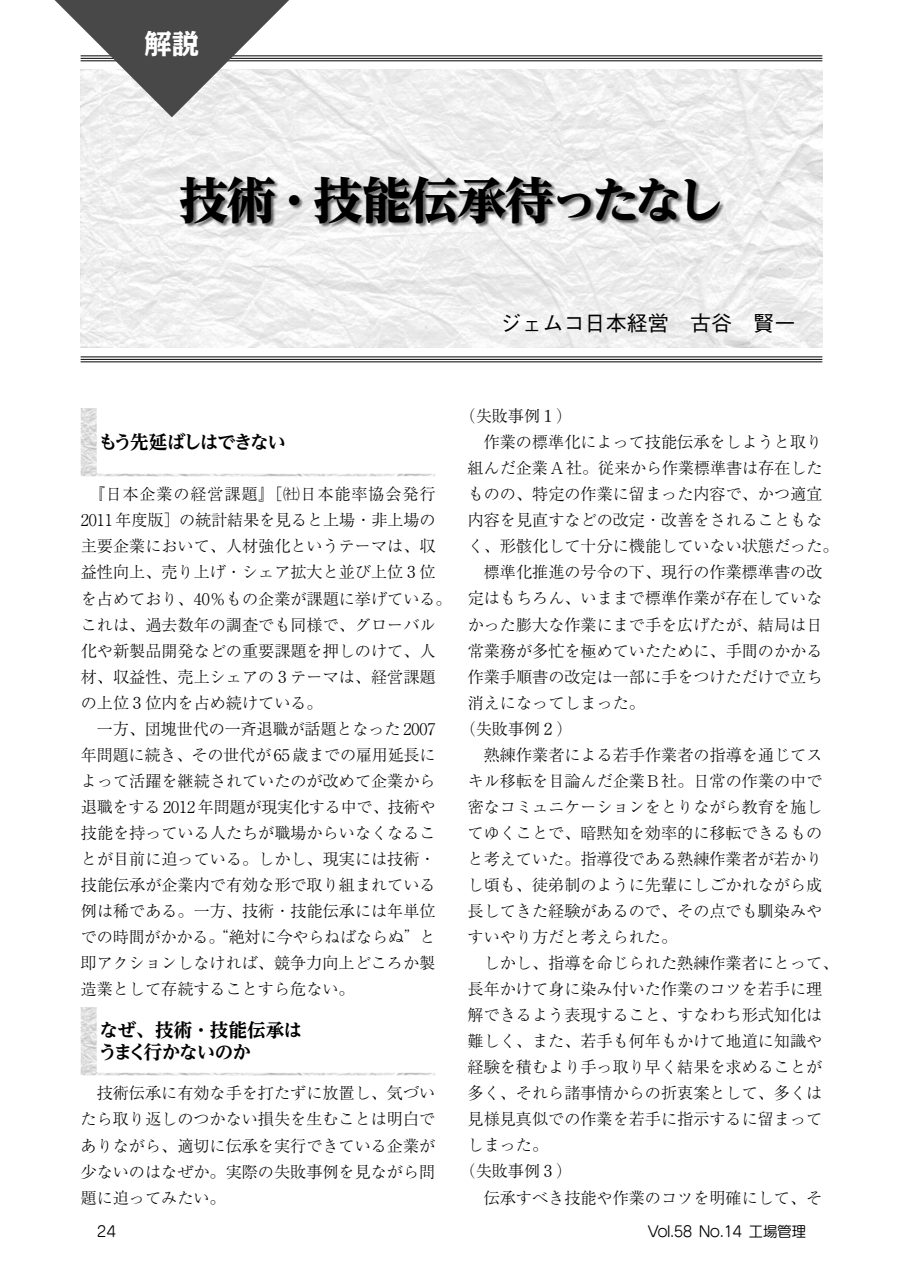
<style>
.page{position:relative;width:903px;height:1275px;background:#fff}
.page>*{position:absolute;margin:0;border:0;box-sizing:border-box;transform-origin:0 0}
.t1{font:800 49.52px "UD Reimin Pro";letter-spacing:-.045em;color:#000}
.t2{font:700 27.3px "Kakumin Pro";color:#fff}
.t3{font:500 21px "Gothic BBB Pro";color:#000}
.t4{font:700 expanded 18.55px/22.4px "UD Reimin Pro";letter-spacing:-.035em;color:#000}
.t5{font:700 expanded 18.55px "UD Reimin Pro";letter-spacing:-.095em;color:#000}
.t6{font:300 16.1px/26.1px "Ryumin Pro";color:#000;text-align:justify}
.t7{font:300 16.1px/26.1px "Ryumin Pr 6";color:#000}
.t8{font:300 16.1px/26.1px "Ryumin Pr 6";letter-spacing:.055em;color:#000;text-align:center}
.t9{font:14.88px "Seurat Pro M";letter-spacing:-.05em;color:#000}
.s1{font-family:"Ryumin Pro"}
.s2{font-family:"Ryumin Pr 6"}
.s3{font-family:"Tsuku Min Pro L";font-weight:400}
</style>
<div class="page">
<img style="left:81px;top:408px;width:354px;height:68px">
<img style="left:81px;top:1007px;width:354px;height:68px">
<hr style="left:81px;top:61px;width:741px;height:1px;background:#000">
<hr style="left:81px;top:58px;width:741px;height:1px;background:#000">
<hr style="left:81px;top:56px;width:741px;height:1px;background:#000">
<hr style="left:81px;top:362px;width:741px;height:1px;background:#000">
<hr style="left:81px;top:359px;width:741px;height:1px;background:#000">
<hr style="left:81px;top:357px;width:741px;height:1px;background:#000">
<svg style="left:81px;top:69px;width:741px;height:278px;fill:#eee"></svg>
<div style="left:180px;top:177px;width:543px;height:51px;background:#000;opacity:.55"></div>
<svg style="left:55px;top:0;width:234px;height:117px"></svg>
<h2 class="t2" style="left:145px;top:22px;width:56px">解説</h2>
<h1 class="t1" style="left:179px;top:160px;width:547px">技術・技能伝承待ったなし</h1>
<h3 class="t3" style="left:500px;top:306px;width:297px">ジェムコ日本経営　古谷　賢一</h3>
<p class="t5" style="left:99px;top:427px;width:189px">もう先延ばしはできない</p>
<p class="t8" style="left:81px;top:480px;width:356px"><span class="s1">『</span>日本企業<span class="s1">の</span>経営課題<span class="s1">』［</span>㈳日本能率協会発行<br><span class="s1">2011</span> 年度版<span class="s1">］の</span>統計結果<span class="s1">を</span>見<span class="s1">ると</span>上場<span class="s1">・</span>非上場<span class="s1">の</span></p>
<p class="t6" style="left:81px;top:532px;width:356px"><span class="s2">主要企業</span>において、<span class="s2">人材強化</span>というテーマは、<span class="s2">収</span></p>
<p class="t7" style="left:81px;top:558px;width:356px">益性向上<span class="s1">、</span>売<span class="s1">り</span>上<span class="s1">げ・シェア</span>拡大<span class="s1">と</span>並<span class="s1">び</span>上位<span class="s3">３</span>位</p>
<p class="t6" style="left:81px;top:584px;width:372px">を<span class="s2">占</span>めており、40％もの<span class="s2">企業</span>が<span class="s2">課題</span>に<span class="s2">挙</span>げている。これは、<span class="s2">過去数年</span>の<span class="s2">調査</span>でも<span class="s2">同様</span>で、グローバル</p>
<p class="t7" style="left:81px;top:637px;width:356px">化<span class="s1">や</span>新製品開発<span class="s1">などの</span>重要課題<span class="s1">を</span>押<span class="s1">しのけて、</span>人</p>
<p class="t6" style="left:81px;top:662px;width:356px"><span class="s2">材</span>、<span class="s2">収益性</span>、<span class="s2">売上</span>シェアの<span class="s3">３</span>テーマは、<span class="s2">経営課題</span>の<span class="s2">上位</span><span class="s3">３</span><span class="s2">位内</span>を<span class="s2">占</span>め<span class="s2">続</span>けている。</p>
<p class="t7" style="left:97px;top:715px;width:340px">一方<span class="s1">、</span>団塊世代<span class="s1">の</span>一斉退職<span class="s1">が</span>話題<span class="s1">となった 2007</span></p>
<p class="t6" style="left:81px;top:740px;width:356px"><span class="s2">年問題</span>に<span class="s2">続</span>き、その<span class="s2">世代</span>が 65 <span class="s2">歳</span>までの<span class="s2">雇用延長</span>によって<span class="s2">活躍</span>を<span class="s2">継続</span>されていたのが<span class="s2">改</span>めて<span class="s2">企業</span>から<span class="s2">退職</span>をする 2012 <span class="s2">年問題</span>が<span class="s2">現実化</span>する<span class="s2">中</span>で、<span class="s2">技術</span>や<span class="s2">技能</span>を<span class="s2">持</span>っている<span class="s2">人</span>たちが<span class="s2">職場</span>からいなくなることが<span class="s2">目前</span>に<span class="s2">迫</span>っている。しかし、<span class="s2">現実</span>には<span class="s2">技術</span>・</p>
<p class="t7" style="left:81px;top:871px;width:356px">技能伝承<span class="s1">が</span>企業内<span class="s1">で</span>有効<span class="s1">な</span>形<span class="s1">で</span>取<span class="s1">り</span>組<span class="s1">まれている</span>例<span class="s1">は</span>稀<span class="s1">である。</span>一方<span class="s1">、</span>技術<span class="s1">・</span>技能伝承<span class="s1">には</span>年単位</p>
<p class="t6" style="left:81px;top:923px;width:356px">での<span class="s2">時間</span>がかかる。“<span class="s2">絶対</span>に<span class="s2">今</span>やらねばならぬ”と<span class="s2">即</span>アクションしなければ、<span class="s2">競争力向上</span>どころか<span class="s2">製造業</span>として<span class="s2">存続</span>することすら<span class="s2">危</span>ない。</p>
<p class="t4" style="left:99px;top:1019px;width:205px">なぜ、技術・技能伝承はうまく行かないのか</p>
<p class="t7" style="left:97px;top:1079px;width:340px">技術伝承<span class="s1">に</span>有効<span class="s1">な</span>手<span class="s1">を</span>打<span class="s1">たずに</span>放置<span class="s1">し、</span>気<span class="s1">づい</span></p>
<p class="t6" style="left:81px;top:1105px;width:356px">たら<span class="s2">取</span>り<span class="s2">返</span>しのつかない<span class="s2">損失</span>を<span class="s2">生</span>むことは<span class="s2">明白</span>でありながら、<span class="s2">適切</span>に<span class="s2">伝承</span>を<span class="s2">実行</span>できている<span class="s2">企業</span>が<span class="s2">少</span>ないのはなぜか。<span class="s2">実際</span>の<span class="s2">失敗事例</span>を<span class="s2">見</span>ながら<span class="s2">問題</span>に<span class="s2">迫</span>ってみたい。</p>
<p class="t7" style="left:459px;top:402px;width:114px"><span class="s1">（</span>失敗事例<span class="s3">１</span><span class="s1">）</span></p>
<p class="t6" style="left:484px;top:428px;width:340px"><span class="s2">作業</span>の<span class="s2">標準化</span>によって<span class="s2">技能伝承</span>をしようと<span class="s2">取</span>り</p>
<p class="t7" style="left:468px;top:454px;width:356px">組<span class="s1">んだ</span>企業 <span class="s1">A</span> 社<span class="s1">。</span>従来<span class="s1">から</span>作業標準書<span class="s1">は</span>存在<span class="s1">した</span></p>
<p class="t6" style="left:468px;top:480px;width:372px;text-align:left">ものの、<span class="s2">特定</span>の<span class="s2">作業</span>に<span class="s2">留</span>まった<span class="s2">内容</span>で、かつ<span class="s2">適宜内容</span>を<span class="s2">見直</span>すなどの<span class="s2">改定</span>・<span class="s2">改善</span>をされることもなく、<span class="s2">形骸化</span>して<span class="s2">十分</span>に<span class="s2">機能</span>していない<span class="s2">状態</span>だった。</p>
<p class="t7" style="left:484px;top:558px;width:340px">標準化推進<span class="s1">の</span>号令<span class="s1">の</span>下<span class="s1">、</span>現行<span class="s1">の</span>作業標準書<span class="s1">の</span>改</p>
<p class="t6" style="left:468px;top:584px;width:356px"><span class="s2">定</span>はもちろん、いままで<span class="s2">標準作業</span>が<span class="s2">存在</span>していなかった<span class="s2">膨大</span>な<span class="s2">作業</span>にまで<span class="s2">手</span>を<span class="s2">広</span>げたが、<span class="s2">結局</span>は<span class="s2">日常業務</span>が<span class="s2">多忙</span>を<span class="s2">極</span>めていたために、<span class="s2">手間</span>のかかる</p>
<p class="t7" style="left:468px;top:663px;width:356px">作業手順書<span class="s1">の</span>改定<span class="s1">は</span>一部<span class="s1">に</span>手<span class="s1">をつけただけで</span>立<span class="s1">ち</span></p>
<p class="t6" style="left:468px;top:688px;width:179px"><span class="s2">消</span>えになってしまった。</p>
<p class="t7" style="left:460px;top:715px;width:114px"><span class="s1">（</span>失敗事例<span class="s3">２</span><span class="s1">）</span></p>
<p class="t7" style="left:484px;top:741px;width:340px">熟練作業者<span class="s1">による</span>若手作業者<span class="s1">の</span>指導<span class="s1">を</span>通<span class="s1">じてス</span></p>
<p class="t7" style="left:468px;top:767px;width:356px"><span class="s1">キル</span>移転<span class="s1">を</span>目論<span class="s1">んだ</span>企業 <span class="s1">B</span> 社<span class="s1">。</span>日常<span class="s1">の</span>作業<span class="s1">の</span>中<span class="s1">で</span></p>
<p class="t6" style="left:468px;top:792px;width:356px"><span class="s2">密</span>なコミュニケーションをとりながら<span class="s2">教育</span>を<span class="s2">施</span>してゆくことで、<span class="s2">暗黙知</span>を<span class="s2">効率的</span>に<span class="s2">移転</span>できるものと<span class="s2">考</span>えていた。<span class="s2">指導役</span>である<span class="s2">熟練作業者</span>が<span class="s2">若</span>かりし<span class="s2">頃</span>も、<span class="s2">徒弟制</span>のように<span class="s2">先輩</span>にしごかれながら<span class="s2">成長</span>してきた<span class="s2">経験</span>があるので、その<span class="s2">点</span>でも<span class="s2">馴染</span>みやすいやり<span class="s2">方</span>だと<span class="s2">考</span>えられた。</p>
<p class="t6" style="left:468px;top:949px;width:372px;text-align:left;text-indent:16px">しかし、<span class="s2">指導</span>を<span class="s2">命</span>じられた<span class="s2">熟練作業者</span>にとって、<span class="s2">長年</span>かけて<span class="s2">身</span>に<span class="s2">染</span>み<span class="s2">付</span>いた<span class="s2">作業</span>のコツを<span class="s2">若手</span>に<span class="s2">理解</span>できるよう<span class="s2">表現</span>すること、すなわち<span class="s2">形式知化</span>は<span class="s2">難</span>しく、また、<span class="s2">若手</span>も<span class="s2">何年</span>もかけて<span class="s2">地道</span>に<span class="s2">知識</span>や<span class="s2">経験</span>を<span class="s2">積</span>むより<span class="s2">手</span>っ<span class="s2">取</span>り<span class="s2">早</span>く<span class="s2">結果</span>を<span class="s2">求</span>めることが<span class="s2">多</span>く、それら<span class="s2">諸事情</span>からの<span class="s2">折衷案</span>として、<span class="s2">多</span>くは</p>
<p class="t7" style="left:468px;top:1105px;width:356px">見様見真似<span class="s1">での</span>作業<span class="s1">を</span>若手<span class="s1">に</span>指示<span class="s1">するに</span>留<span class="s1">まって</span></p>
<p class="t6" style="left:468px;top:1131px;width:82px">しまった。</p>
<p class="t7" style="left:459px;top:1157px;width:114px"><span class="s1">（</span>失敗事例<span class="s3">３</span><span class="s1">）</span></p>
<p class="t6" style="left:484px;top:1183px;width:340px"><span class="s2">伝承</span>すべき<span class="s2">技能</span>や<span class="s2">作業</span>のコツを<span class="s2">明確</span>にして、そ</p>
<p class="t9" style="left:97px;top:1222px;width:21px">24</p>
<p class="t9" style="left:648px;top:1222px;width:160px">Vol.58 No.14 工場管理</p>
</div>
